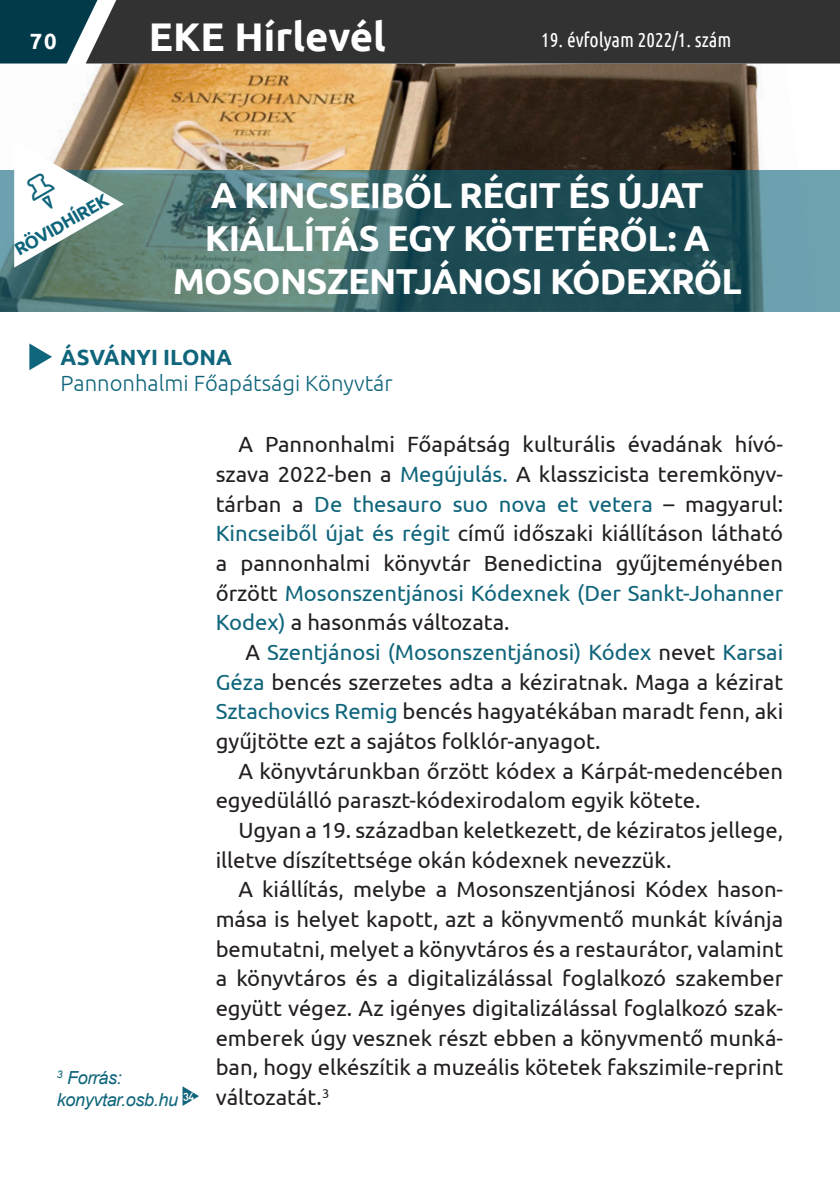
<style>
.page{position:relative;width:840px;height:1191px;background:#fff}
.page>*{position:absolute;margin:0;border:0;box-sizing:border-box;transform-origin:0 0}
.t1{font:700 40px "Ubuntu";color:#fff}
.EKE_cím{font:700 36px/43.2px "Ubuntu";letter-spacing:-.02em;color:#fff;text-align:center}
.EKE_alap{font:22px/29.6px "Ubuntu";color:#231f20;text-align:justify}
.Eke_titulus{font:300 22px "Ubuntu";color:#0f657b}
.EKE_szerzo{font:700 22px "Ubuntu";color:#0f657b}
.t2{font:700 22px "Ubuntu";color:#fff}
.t3{font:20px "Ubuntu Condensed";color:#fff}
.Lábjegyzet{font:italic 18px "Arial";letter-spacing:-.02em;color:#0f657b}
.Lábjegyzet-2{font:700 18px "Ubuntu";color:#0f657b}
.Linkszam{font:14px "BN 67..9010 03.Regular";color:#fff}
.s1{color:#0f657b}
</style>
<div class="page">
<img style="left:0;top:63px;width:816px;height:107px">
<div style="left:207px;top:0;width:632px;height:63px;background:#323232"></div>
<svg style="left:0;top:0;width:207px;height:63px;background:#31474d"></svg>
<svg style="left:182px;top:1086px;width:17px;height:20px"></svg>
<svg style="left:29px;top:343px;width:23px;height:27px"></svg>
<svg style="left:0;top:170px;width:839px;height:142px;background:#3f6a6d"></svg>
<svg style="left:14px;top:141px;width:110px;height:127px"></svg>
<p class="t2" style="left:30px;top:28px;width:28px">70</p>
<h1 class="t1" style="left:149px;top:12px;width:238px">EKE Hírlevél</h1>
<p class="t3" style="left:541px;top:28px;width:192px">19. évfolyam 2022/1. szám</p>
<p class="Lábjegyzet-2" style="left:11px;top:241px;width:107px;rotate:-30deg">RÖVIDHÍREK</p>
<p class="EKE_cím" style="left:172px;top:173px;width:570px">A KINCSEIBŐL RÉGIT ÉS ÚJAT<br>KIÁLLÍTÁS EGY KÖTETÉRŐL: A<br>MOSONSZENTJÁNOSI KÓDEXRŐL</p>
<p class="EKE_szerzo" style="left:61px;top:343px;width:173px">ÁSVÁNYI ILONA</p>
<p class="Eke_titulus" style="left:61px;top:370px;width:333px">Pannonhalmi Főapátsági Könyvtár</p>
<p class="Lábjegyzet" style="left:57px;top:1066px;width:67px"><sup>3</sup> Forrás:</p>
<p class="Lábjegyzet" style="left:57px;top:1088px;width:123px">konyvtar.osb.hu</p>
<p class="Linkszam" style="left:183px;top:1090px;width:12px">34</p>
<p class="EKE_alap" style="left:215px;top:429px;width:568px;text-indent:23px">A Pannonhalmi Főapátság kulturális évadának hívó&shy;szava 2022-ben a <span class="s1">Megújulás.</span> A klasszicista teremkönyv&shy;tárban a <span class="s1">De thesauro suo nova et vetera</span> – magyarul:<br><span class="s1">Kincseiből újat és régit</span> című időszaki kiállításon látható a pannonhalmi könyvtár Benedictina gyűjteményében őrzött <span class="s1">Mosonszentjánosi Kódexnek (Der Sankt-Johanner Kodex)</span> a hasonmás változata.</p>
<p class="EKE_alap" style="left:215px;top:636px;width:568px;text-indent:30px">A <span class="s1">Szentjánosi (Mosonszentjánosi) Kódex</span> nevet <span class="s1">Karsai Géza</span> bencés szerzetes adta a kéziratnak. Maga a kézirat <span class="s1">Sztachovics Remig</span> bencés hagyatékában maradt fenn, aki gyűjtötte ezt a sajátos folklór-anyagot.</p>
<p class="EKE_alap" style="left:215px;top:755px;width:568px;text-indent:23px">A könyvtárunkban őrzött kódex a Kárpát-medencében egyedülálló paraszt-kódexirodalom egyik kötete.</p>
<p class="EKE_alap" style="left:215px;top:814px;width:568px;text-indent:23px">Ugyan a 19. században keletkezett, de kéziratos jellege, illetve díszítettsége okán kódexnek nevezzük.</p>
<p class="EKE_alap" style="left:215px;top:874px;width:568px;text-indent:23px">A kiállítás, melybe a Mosonszentjánosi Kódex hason&shy;mása is helyet kapott, azt a könyvmentő munkát kívánja bemutatni, melyet a könyvtáros és a restaurátor, valamint a könyvtáros és a digitalizálással foglalkozó szakember együtt végez. Az igényes digitalizálással foglalkozó szak&shy;emberek úgy vesznek részt ebben a könyvmentő munká&shy;ban, hogy elkészítik a muzeális kötetek fakszimile-reprint változatát.<sup>3</sup></p>
</div>
